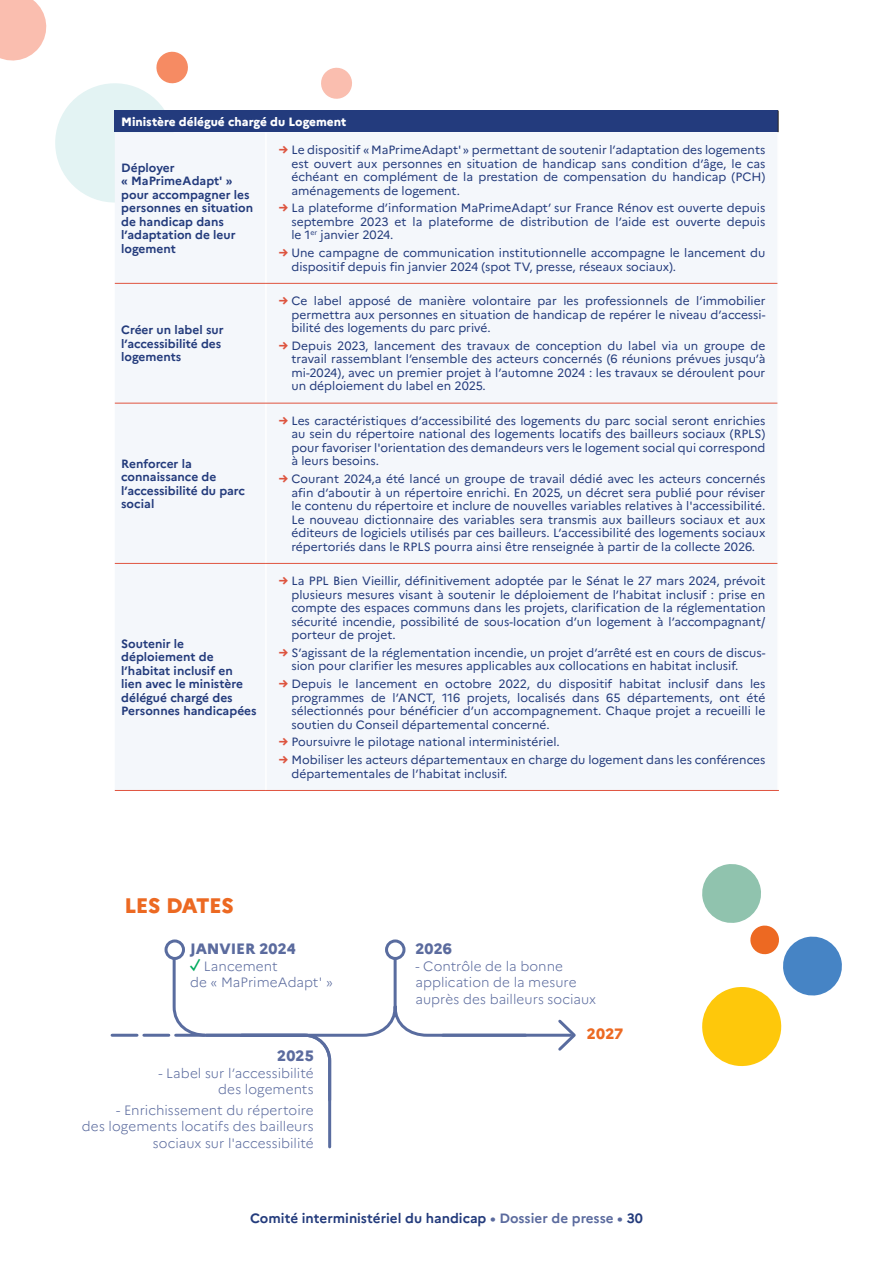
<style>
.page{position:relative;width:893px;height:1263px;background:#fff}
.page>*{position:absolute;margin:0;border:0;box-sizing:border-box;transform-origin:0 0}
.t1{font:800 21px "Marianne";letter-spacing:-.03em;color:#ec6922}
.t2{font:800 15px "Marianne";letter-spacing:.01em;color:#5b6b9e}
.t3{font:800 15px "Marianne";color:#ec6922}
.t4{font:300 13.5px/16.5px "Marianne";color:#5b6b9e}
.t5{font:700 13.5px "Marianne";color:#233b7c}
.t6{font:12px/13.5px "Marianne";color:#233b7c;text-align:justify}
.t7{font:700 12px/13.5px "Marianne";color:#233b7c}
.t8{font:800 12px "Marianne";color:#fff}
.s1{font-weight:800;color:#dd543f}
.s2{font-family:"Proxima Nova";font-weight:700;font-size:19.2px;color:#00aa5e}
.s3{color:#5b6b9e}
</style>
<div class="page">
<svg style="left:321px;top:67px;width:31px;height:32px"></svg>
<svg style="left:0;top:0;width:190px;height:203px"></svg>
<div style="left:115px;top:111px;width:663px;height:21px;background:#233b7d"></div>
<div style="left:115px;top:132px;width:662px;height:658px;background:#f4f7fb"></div>
<svg style="left:778px;top:111px;width:1px;height:21px"></svg>
<hr style="left:265px;top:132px;width:2px;height:151px;background:#fff">
<hr style="left:265px;top:284px;width:2px;height:119px;background:#fff">
<hr style="left:265px;top:403px;width:2px;height:160px;background:#fff">
<hr style="left:265px;top:564px;width:2px;height:226px;background:#fff">
<hr style="left:115px;top:283px;width:151px;height:1px;background:#e0543f">
<hr style="left:115px;top:403px;width:151px;height:1px;background:#e0543f">
<hr style="left:115px;top:790px;width:151px;height:1px;background:#e0543f">
<hr style="left:266px;top:283px;width:511px;height:1px;background:#e0543f">
<hr style="left:266px;top:403px;width:511px;height:1px;background:#e0543f">
<hr style="left:266px;top:790px;width:513px;height:1px;background:#e0543f">
<hr style="left:115px;top:563px;width:151px;height:1px;background:#e0543f">
<hr style="left:266px;top:563px;width:511px;height:1px;background:#e0543f">
<svg style="left:702px;top:864px;width:140px;height:202px"></svg>
<svg style="left:555px;top:1019px;width:21px;height:32px"></svg>
<svg style="left:171px;top:944px;width:358px;height:93px"></svg>
<div style="left:166px;top:941px;width:17px;height:17px;background:#fff;border-radius:50%"></div>
<div style="left:165px;top:939px;width:20px;height:21px;border:3px solid #596c9f;border-radius:50%"></div>
<div style="left:386px;top:941px;width:18px;height:17px;background:#fff;border-radius:50%"></div>
<div style="left:385px;top:939px;width:20px;height:21px;border:3px solid #596c9f;border-radius:50%"></div>
<hr style="left:176px;top:1034px;width:29px;height:3px;background:#596c9f">
<hr style="left:144px;top:1034px;width:25px;height:3px;background:#596c9f">
<hr style="left:112px;top:1034px;width:25px;height:3px;background:#596c9f">
<hr style="left:443px;top:1034px;width:128px;height:3px;background:#596c9f">
<svg style="left:203px;top:1032px;width:130px;height:117px"></svg>
<p class="t8" style="left:121px;top:112px;width:227px">Ministère délégué chargé du Logement</p>
<p class="t7" style="left:121px;top:160px;width:134px">Déployer<br>« MaPrimeAdapt' » pour accompagner les personnes en situation de handicap dans l’adaptation de leur logement</p>
<p class="t6" style="left:291px;top:142px;width:475px;text-indent:-13px"><span class="s1">→</span> Le dispositif « MaPrimeAdapt' » permettant de soutenir l’adaptation des logements est ouvert aux personnes en situation de handicap sans condition d’âge, le cas échéant en complément de la prestation de compensation du handicap (PCH) aménagements de logement.</p>
<p class="t6" style="left:291px;top:200px;width:475px;text-indent:-13px"><span class="s1">→</span> La plateforme d’information MaPrimeAdapt’ sur France Rénov est ouverte depuis septembre 2023 et la plateforme de distribution de l’aide est ouverte depuis le 1<sup>er</sup> janvier 2024.</p>
<p class="t6" style="left:291px;top:245px;width:475px;text-indent:-13px"><span class="s1">→</span> Une campagne de communication institutionnelle accompagne le lancement du dispositif depuis fin janvier 2024 (spot TV, presse, réseaux sociaux).</p>
<p class="t6" style="left:291px;top:293px;width:475px;text-indent:-13px"><span class="s1">→</span> Ce label apposé de manière volontaire par les professionnels de l’immobilier permettra aux personnes en situation de handicap de repérer le niveau d’accessi&shy;bilité des logements du parc privé.</p>
<p class="t6" style="left:291px;top:338px;width:475px;text-indent:-13px"><span class="s1">→</span> Depuis 2023, lancement des travaux de conception du label via un groupe de travail rassemblant l’ensemble des acteurs concernés (6 réunions prévues jusqu’à mi-2024), avec un premier projet à l’automne 2024 : les travaux se déroulent pour un déploiement du label en 2025.</p>
<p class="t6" style="left:291px;top:413px;width:475px;text-indent:-13px"><span class="s1">→</span> Les caractéristiques d’accessibilité des logements du parc social seront enrichies au sein du répertoire national des logements locatifs des bailleurs sociaux (RPLS) pour favoriser l'orientation des demandeurs vers le logement social qui correspond à leurs besoins.</p>
<p class="t6" style="left:291px;top:471px;width:475px;text-indent:-13px"><span class="s1">→</span> Courant 2024,a été lancé un groupe de travail dédié avec les acteurs concernés afin d’aboutir à un répertoire enrichi. En 2025, un décret sera publié pour réviser le contenu du répertoire et inclure de nouvelles variables relatives à l'accessibilité.<br>Le nouveau dictionnaire des variables sera transmis aux bailleurs sociaux et aux éditeurs de logiciels utilisés par ces bailleurs. L’accessibilité des logements sociaux répertoriés dans le RPLS pourra ainsi être renseignée à partir de la collecte 2026.</p>
<p class="t6" style="left:291px;top:573px;width:475px;text-indent:-13px"><span class="s1">→</span> La PPL Bien Vieillir, définitivement adoptée par le Sénat le 27 mars 2024, prévoit plusieurs mesures visant à soutenir le déploiement de l’habitat inclusif : prise en compte des espaces communs dans les projets, clarification de la réglementation sécurité incendie, possibilité de sous-location d’un logement à l’accompagnant/ porteur de projet.</p>
<p class="t6" style="left:291px;top:645px;width:475px;text-indent:-13px"><span class="s1">→</span> S’agissant de la réglementation incendie, un projet d’arrêté est en cours de discus&shy;sion pour clarifier les mesures applicables aux collocations en habitat inclusif.</p>
<p class="t6" style="left:291px;top:676px;width:475px;text-indent:-13px"><span class="s1">→</span> Depuis le lancement en octobre 2022, du dispositif habitat inclusif dans les programmes de l’ANCT, 116 projets, localisés dans 65 départements, ont été sélectionnés pour bénéficier d’un accompagnement. Chaque projet a recueilli le soutien du Conseil départemental concerné.</p>
<p class="t6" style="left:279px;top:734px;width:283px"><span class="s1">→</span> Poursuivre le pilotage national interministériel.</p>
<p class="t6" style="left:291px;top:752px;width:475px;text-indent:-13px"><span class="s1">→</span> Mobiliser les acteurs départementaux en charge du logement dans les conférences départementales de l’habitat inclusif.</p>
<p class="t7" style="left:121px;top:322px;width:104px">Créer un label sur l’accessibilité des logements</p>
<p class="t7" style="left:121px;top:455px;width:125px">Renforcer la connaissance de l’accessibilité du parc social</p>
<p class="t7" style="left:121px;top:636px;width:137px">Soutenir le déploiement de l’habitat inclusif en lien avec le ministère délégué chargé des<br>Personnes handicapées</p>
<h3 class="t1" style="left:125px;top:889px;width:111px">LES DATES</h3>
<p class="t2" style="left:190px;top:937px;width:107px">JANVIER 2024</p>
<p class="t4" style="left:190px;top:956px;width:144px"><span class="s2">✓</span> Lancement<br>de « MaPrimeAdapt' »</p>
<p class="t2" style="left:277px;top:1044px;width:38px">2025</p>
<p class="t4" style="left:158px;top:1063px;width:157px;text-align:right">- Label sur l’accessibilité des logements</p>
<p class="t4" style="left:82px;top:1101px;width:233px;text-align:right">- Enrichissement du répertoire<br>des logements locatifs des bailleurs sociaux sur l'accessibilité</p>
<p class="t2" style="left:415px;top:937px;width:38px">2026</p>
<p class="t4" style="left:415px;top:956px;width:182px">- Contrôle de la bonne application de la mesure auprès des bailleurs sociaux</p>
<p class="t3" style="left:587px;top:1022px;width:38px">2027</p>
<p class="t5" style="left:250px;top:1207px;width:394px">Comité interministériel du handicap <span class="s3">• Dossier de presse •</span> 30</p>
</div>
